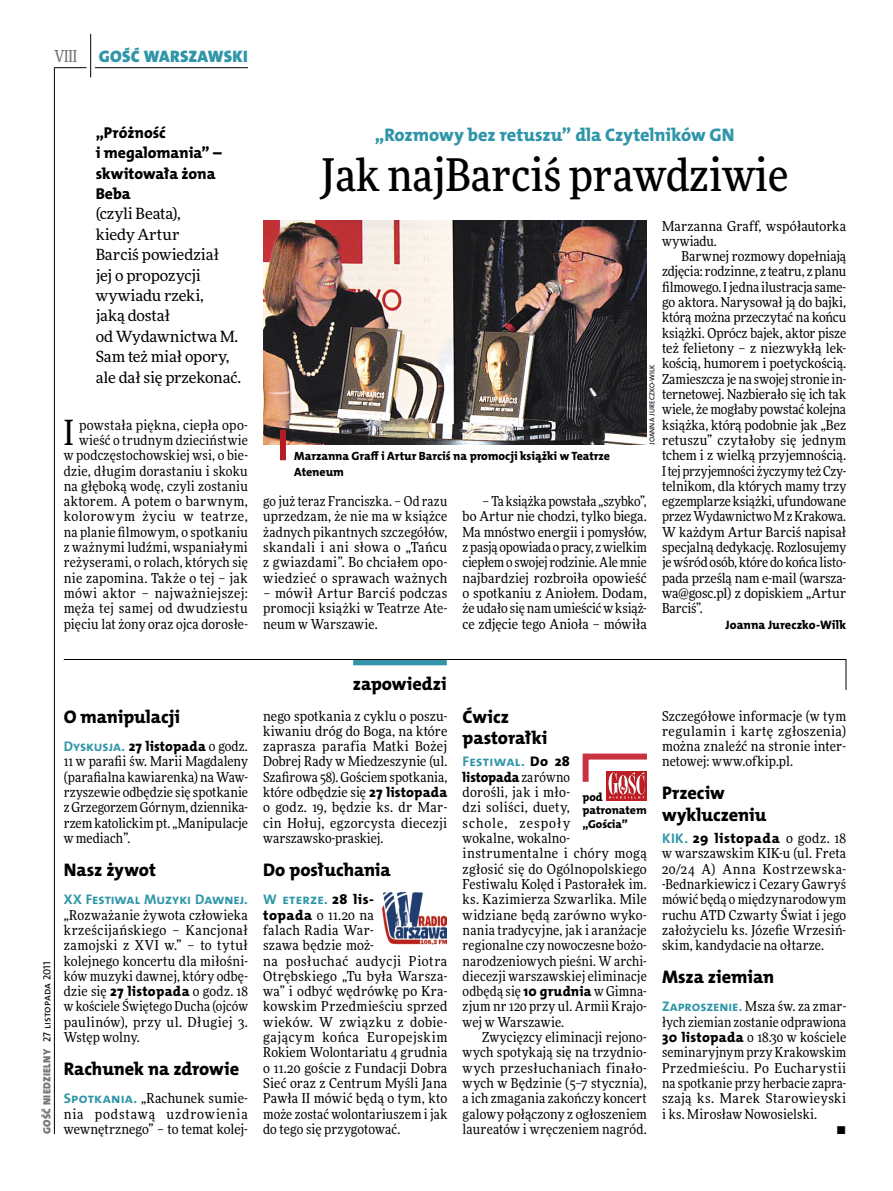
<style>
.page{position:relative;width:893px;height:1191px;background:#fff}
.page>*{position:absolute;margin:0;border:0;box-sizing:border-box;transform-origin:0 0}
.t1{font:500 45px "Freeday Narrow";color:#000}
.t2{font:34.8px "Freeday Narrow News";color:#000}
.t3{font:18.3px/21.6px "The Mix HP8 Ex Bld";letter-spacing:-.005em;color:#000}
.t4{font:18.3px "The Mix HP8 Ex Bld";color:#2f95a8}
.t5{font:16.65px "The Mix HP9 Blk";letter-spacing:.02em;color:#2f95a8}
.t6{font:500 16.5px "Freeday Narrow";color:#777778;scale:.9 1}
.t7{font:15.75px/20.4px "The Mix HP8 Ex Bld";letter-spacing:-.005em;color:#000}
.t8{font:15.45px/20.4px "Freeday News";letter-spacing:-.005em;color:#000}
.t9{font:13.95px "The Mix HP7 Bld";letter-spacing:.005em;color:#2f95a8}
.t10{font:13.95px "The Mix HP8 Ex Bld";letter-spacing:.005em;color:#000}
.t11{font:13.95px "The Mix HP8 Ex Bld";letter-spacing:.035em;color:#000}
.t12{font:13.65px/15.3px "Freeday Narrow News";letter-spacing:.015em;color:#000;text-align:justify}
.t13{font:13.65px "Freeday Narrow News";letter-spacing:.035em;color:#000}
.t14{font:12.3px "The Mix HP8 Ex Bld";letter-spacing:.005em;color:#000}
.t15{font:12px/15.3px "The Mix HP8 Ex Bld";letter-spacing:-.005em;color:#000}
.t16{font:11.7px/13.5px "The Mix HP8 Ex Bld";letter-spacing:-.005em;color:#000}
.t17{font:10.5px "The Mix HP5 Plain";color:#000}
.t18{font:7.2px "The Mix HP5 Plain";letter-spacing:.015em;color:#000}
.s1{font-family:"The Mix HP9 Blk";color:#777778}
.s2{font-family:"The Mix HP7 Bld";color:#2f95a8}
.s3{font-family:"Freeday Narrow News";font-size:13.65px}
.s4{font-family:"The Mix HP8 Ex Bld";font-size:13.95px}
.s5{font-family:"The Mix HP7 Bld";font-size:13.95px;color:#2f95a8}
.s6{font-family:"The Mix HP8 Ex Bld";color:#000}
</style>
<div class="page">
<hr style="left:54px;top:67px;width:1px;height:1067px;background:#000">
<hr style="left:90px;top:34px;width:1px;height:43px;background:#000">
<hr style="left:54px;top:67px;width:32px;height:1px;background:#000">
<hr style="left:95px;top:67px;width:153px;height:1px;background:#000">
<svg style="left:63px;top:659px;width:783px;height:31px"></svg>
<img style="left:263px;top:220px;width:384px;height:225px">
<div style="left:280px;top:429px;width:6px;height:31px;background:#b51b24"></div>
<img style="left:382px;top:892px;width:65px;height:52px">
<svg style="left:607px;top:798px;width:40px;height:2px"></svg>
<svg style="left:582px;top:753px;width:65px;height:45px"></svg>
<p class="t6" style="left:54px;top:46px;width:27px">VIII</p>
<p class="t5" style="left:99px;top:46px;width:150px">GOŚĆ WARSZAWSKI</p>
<p class="t7" style="left:96px;top:122px;width:128px">„Próżność<br>i megalomania” – skwitowała żona<br>Beba</p>
<p class="t8" style="left:96px;top:203px;width:147px">(czyli Beata),<br>kiedy Artur<br>Barciś powiedział<br>jej o propozycji wywiadu rzeki,<br>jaką dostał<br>od Wydawnictwa M.<br>Sam też miał opory, ale dał się przekonać.</p>
<p class="t12" style="left:64px;top:417px;width:186px;text-align:right">powstała piękna, ciepła opo&shy;wieść o trudnym dzieciństwie<br>w podczęstochowskiej wsi, o bie&shy;dzie, długim dorastaniu i skoku na głęboką wodę, czyli zostaniu aktorem. A potem o barwnym, kolorowym życiu w teatrze, na planie filmowym, o spotkaniu z ważnymi ludźmi, wspaniałymi reżyserami, o rolach, których się nie zapomina. Także o tej – jak mówi aktor – najważniejszej: męża tej samej od dwudziestu pięciu lat żony oraz ojca dorosłe-</p>
<h2 class="t2" style="left:64px;top:411px;width:12px">I</h2>
<h3 class="t4" style="left:375px;top:123px;width:361px">„Rozmowy bez retuszu” dla Czytelników GN</h3>
<h1 class="t1" style="left:321px;top:147px;width:469px">Jak najBarciś prawdziwie</h1>
<p class="t12" style="left:662px;top:218px;width:186px">Marzanna Graff, współautorka wywiadu.</p>
<p class="t12" style="left:662px;top:248px;width:186px;text-indent:20px">Barwnej rozmowy dopełniają zdjęcia: rodzinne, z teatru, z planu filmowego. I jedna ilustracja same&shy;go aktora. Narysował ją do bajki, którą można przeczytać na końcu książki. Oprócz bajek, aktor pisze też felietony – z niezwykłą lek&shy;kością, humorem i poetyckością.<br>Zamieszcza je na swojej stronie in&shy;ternetowej. Nazbierało się ich tak wiele, że mogłaby powstać kolejna książka, którą podobnie jak „Bez retuszu” czytałoby się jednym tchem i z wielką przyjemnością.<br>I tej przyjemności życzymy też Czy&shy;telnikom, dla których mamy trzy egzemplarze książki, ufundowane przez Wydawnictwo M z Krakowa.<br>W każdym Artur Barciś napisał specjalną dedykację. Rozlosujemy je wśród osób, które do końca listo&shy;pada prześlą nam e-mail (warsza&shy;wa@gosc.pl) z dopiskiem „Artur Barciś”.</p>
<p class="t14" style="left:725px;top:616px;width:122px">Joanna Jureczko-Wilk</p>
<p class="t18" style="left:648px;top:445px;width:82px;rotate:-90deg">Joanna Jureczko-Wilk</p>
<p class="t15" style="left:294px;top:448px;width:317px">Marzanna Graff i Artur Barciś na promocji książki w Teatrze<br>Ateneum</p>
<p class="t12" style="left:463px;top:493px;width:186px;text-indent:20px">– Ta książka powstała „szybko”, bo Artur nie chodzi, tylko biega.<br>Ma mnóstwo energii i pomysłów, z pasją opowiada o pracy, z wielkim ciepłem o swojej rodzinie. Ale mnie najbardziej rozbroiła opowieść o spotkaniu z Aniołem. Dodam, że udało się nam umieścić w książ&shy;ce zdjęcie tego Anioła – mówiła</p>
<p class="t12" style="left:263px;top:493px;width:186px">go już teraz Franciszka. – Od razu uprzedzam, że nie ma w książce żadnych pikantnych szczegółów, skandali i ani słowa o „Tańcu z gwiazdami”. Bo chciałem opo&shy;wiedzieć o sprawach ważnych</p>
<p class="t12" style="left:263px;top:585px;width:186px">– mówił Artur Barciś podczas promocji książki w Teatrze Ate&shy;neum w Warszawie.</p>
<p class="t17" style="left:40px;top:1134px;width:174px;rotate:-90deg"><span class="s1">GOŚĆ NIEDZIELNY</span> 27 listopada 2011</p>
<h3 class="t3" style="left:64px;top:706px;width:118px">O manipulacji</h3>
<p class="t10" style="left:64px;top:737px;width:186px"><span class="s2">Dyskusja.</span> 27 listopada <span class="s3">o godz.</span></p>
<p class="t12" style="left:64px;top:754px;width:186px">11 w parafii św. Marii Magdaleny (parafialna kawiarenka) na Waw&shy;rzyszewie odbędzie się spotkanie z Grzegorzem Górnym, dziennika&shy;rzem katolickim pt. „Manipulacje w mediach”.</p>
<h3 class="t3" style="left:64px;top:859px;width:94px">Nasz żywot</h3>
<p class="t9" style="left:64px;top:890px;width:186px">XX Festiwal Muzyki Dawnej.</p>
<p class="t12" style="left:64px;top:907px;width:186px">„Rozważanie żywota człowieka krześcijańskiego – Kancjonał zamojski z XVI w.” – to tytuł kolejnego koncertu dla miłośni&shy;ków muzyki dawnej, który odbę&shy;dzie się <span class="s4">27 listopada</span> o godz. 18 w kościele Świętego Ducha (ojców paulinów), przy ul. Długiej 3.<br>Wstęp wolny.</p>
<h3 class="t3" style="left:64px;top:1058px;width:177px">Rachunek na zdrowie</h3>
<p class="t12" style="left:64px;top:1090px;width:186px"><span class="s5">Spotkania.</span> „Rachunek sumie&shy;nia podstawą uzdrowienia wewnętrznego” – to temat kolej-</p>
<h3 class="t3" style="left:353px;top:673px;width:95px">zapowiedzi</h3>
<p class="t12" style="left:263px;top:708px;width:186px">nego spotkania z cyklu o poszu&shy;kiwaniu dróg do Boga, na które zaprasza parafia Matki Bożej Dobrej Rady w Miedzeszynie (ul.<br>Szafirowa 58). Gościem spotkania, które odbędzie się <span class="s4">27 listopada </span>o godz. 19, będzie ks. dr Mar&shy;cin Hołuj, egzorcysta diecezji warszawsko-praskiej.</p>
<h3 class="t3" style="left:263px;top:859px;width:129px">Do posłuchania</h3>
<p class="t9" style="left:263px;top:890px;width:112px">W eterze. <span class="s6">28 lis-</span></p>
<p class="t12" style="left:263px;top:907px;width:186px;text-align:left"><span class="s4">topada</span> o 11.20 na<br>falach Radia War-<br>szawa będzie moż-<br>na posłuchać audycji Piotra<br>Otrębskiego „Tu była Warsza&shy;wa” i odbyć wędrówkę po Kra&shy;kowskim Przedmieściu sprzed wieków. W związku z dobie&shy;gającym końca Europejskim<br>Rokiem Wolontariatu 4 grudnia o 11.20 goście z Fundacji Dobra<br>Sieć oraz z Centrum Myśli Jana<br>Pawła II mówić będą o tym, kto może zostać wolontariuszem i jak do tego się przygotować.</p>
<h3 class="t3" style="left:463px;top:706px;width:86px">Ćwicz pastorałki</h3>
<p class="t9" style="left:463px;top:753px;width:109px">Festiwal. <span class="s6">Do 28</span></p>
<p class="t10" style="left:463px;top:768px;width:109px">listopada <span class="s3">zarówno</span></p>
<p class="t12" style="left:463px;top:784px;width:186px;text-align:left">dorośli, jak i mło-<br>dzi soliści, duety,<br>schole, zespoły<br>wokalne, wokalno&shy;instrumentalne i chóry mogą zgłosić się do Ogólnopolskiego<br>Festiwalu Kolęd i Pastorałek im. ks. Kazimierza Szwarlika. Mile widziane będą zarówno wyko&shy;nania tradycyjne, jak i aranżacje regionalne czy nowoczesne bożo&shy;narodzeniowych pieśni. W archi&shy;diecezji warszawskiej eliminacje odbędą się <span class="s4">10 grudnia</span> w Gimna&shy;zjum nr 120 przy ul. Armii Krajo&shy;wej w Warszawie.</p>
<p class="t12" style="left:463px;top:1029px;width:186px;text-indent:20px">Zwycięzcy eliminacji rejono&shy;wych spotykają się na trzydnio&shy;wych przesłuchaniach finało&shy;wych w Będzinie (5–7 stycznia), a ich zmagania zakończy koncert galowy połączony z ogłoszeniem laureatów i wręczeniem nagród.</p>
<p class="t16" style="left:583px;top:790px;width:66px">pod patronatem „Gościa”</p>
<p class="t12" style="left:662px;top:708px;width:186px">Szczegółowe informacje (w tym regulamin i kartę zgłoszenia) można znaleźć na stronie inter&shy;netowej: www.ofkip.pl.</p>
<h3 class="t3" style="left:662px;top:782px;width:106px">Przeciw wykluczeniu</h3>
<p class="t11" style="left:662px;top:829px;width:186px"><span class="s2">KIK.</span> 29 listopada <span class="s3">o godz. 18</span></p>
<p class="t12" style="left:662px;top:845px;width:186px">w warszawskim KIK-u (ul. Freta 20/24 A) Anna Kostrzewska--Bednarkiewicz i Cezary Gawryś mówić będą o międzynarodowym ruchu ATD Czwarty Świat i jego założycielu ks. Józefie Wrzesiń&shy;skim, kandydacie na ołtarze.</p>
<h3 class="t3" style="left:662px;top:966px;width:113px">Msza ziemian</h3>
<p class="t12" style="left:662px;top:998px;width:186px"><span class="s5">Zaproszenie.</span> Msza św. za zmar-</p>
<p class="t12" style="left:662px;top:1014px;width:186px">łych ziemian zostanie odprawiona</p>
<p class="t12" style="left:662px;top:1029px;width:186px"><span class="s4">30 listopada</span> o 18.30 w kościele</p>
<p class="t12" style="left:662px;top:1044px;width:186px">seminaryjnym przy Krakowskim</p>
<p class="t13" style="left:662px;top:1059px;width:186px">Przedmieściu. Po Eucharystii</p>
<p class="t12" style="left:662px;top:1075px;width:186px">na spotkanie przy herbacie zapra-</p>
<p class="t12" style="left:662px;top:1090px;width:186px">szają ks. Marek Starowieyski</p>
<p class="t12" style="left:662px;top:1106px;width:157px">i ks. Mirosław Nowosielski.</p>
<p class="t12" style="left:837px;top:1121px;width:11px">•</p>
</div>
